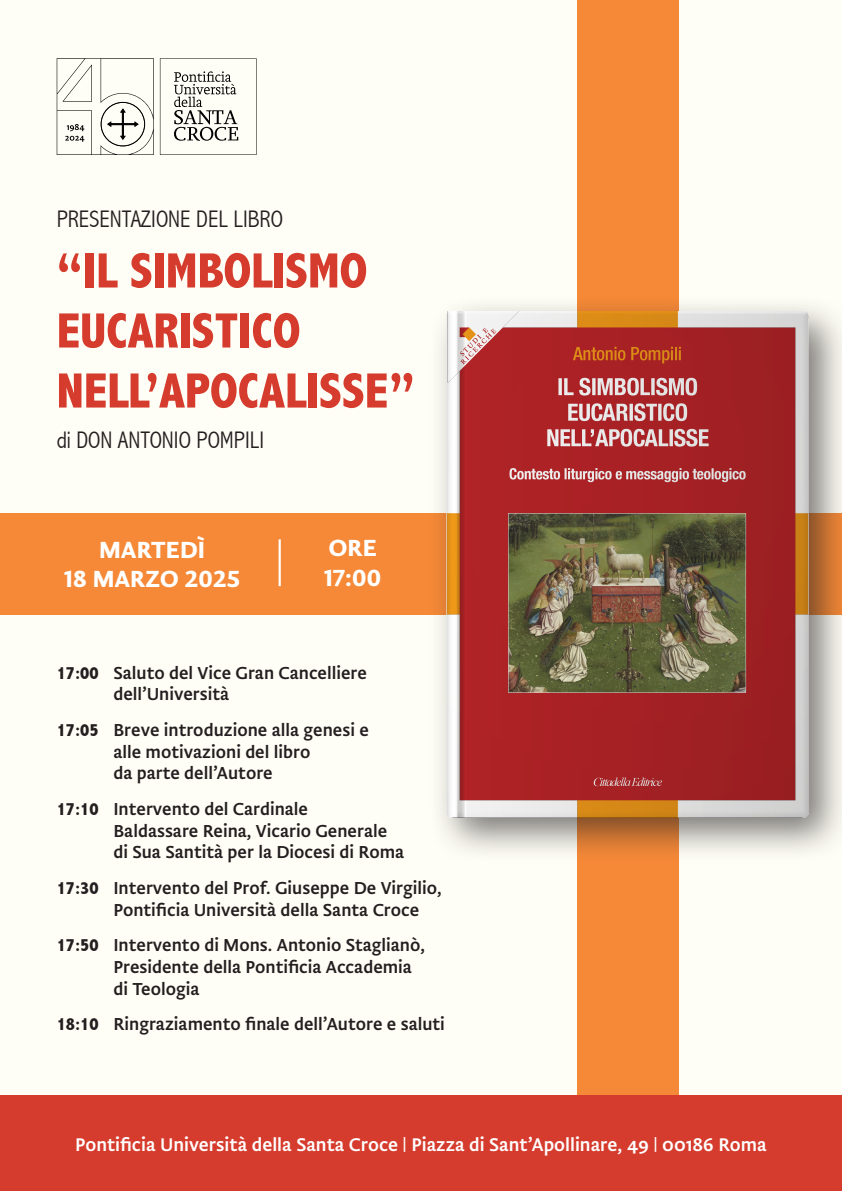
<style>
.page{position:relative;width:842px;height:1191px;background:#fffef6}
.page>*{position:absolute;margin:0;border:0;box-sizing:border-box;transform-origin:0 0}
.t1{font:800 condensed 50px "Abadi";color:#d63c2d}
.t2{font:700 24.2px "Brioni Sans Std";letter-spacing:.01em;color:#fff}
.t3{font:300 condensed 24px "Abadi";color:#231f20}
.Normale{font:19px "Brioni Sanst Std";color:#fff}
.t4{font:18px/21.6px "Brioni Sanst Std";color:#231f20}
.s1{font-family:"Abadi";font-weight:800;font-stretch:condensed}
</style>
<div class="page">
<div style="left:577px;top:0;width:101px;height:1191px;background:#f58937"></div>
<div style="left:0;top:513px;width:842px;height:101px;background:#f58937"></div>
<div style="left:429px;top:294px;width:413px;height:569px;background:#231f20;opacity:.6"></div>
<img style="left:447px;top:312px;width:361px;height:505px">
<svg style="left:160px;top:58px;width:97px;height:97px"></svg>
<svg style="left:57px;top:58px;width:97px;height:97px"></svg>
<hr style="left:279px;top:539px;width:2px;height:47px;background:#fff">
<div style="left:0;top:1095px;width:842px;height:96px;background:#d63c2d"></div>
<p class="t3" style="left:57px;top:205px;width:228px">PRESENTAZIONE DEL LIBRO</p>
<p class="t1" style="left:57px;top:242px;width:312px">“IL SIMBOLISMO</p>
<p class="t1" style="left:57px;top:302px;width:245px">EUCARISTICO</p>
<p class="t1" style="left:57px;top:362px;width:360px">NELL’APOCALISSE”</p>
<p class="t3" style="left:57px;top:425px;width:209px">di DON ANTONIO POMPILI</p>
<p class="t2" style="left:99px;top:531px;width:107px">MARTEDÌ</p>
<p class="t2" style="left:64px;top:560px;width:177px">18 MARZO 2025</p>
<p class="t2" style="left:329px;top:530px;width:49px">ORE</p>
<p class="t2" style="left:324px;top:559px;width:59px">17:00</p>
<p class="t4" style="left:113px;top:661px;width:255px;text-indent:-57px"><span class="s1">17:00</span> Saluto del Vice Gran Cancelliere dell’Università</p>
<p class="t4" style="left:113px;top:718px;width:257px;text-indent:-57px"><span class="s1">17:05</span> Breve introduzione alla genesi e alle motivazioni del libro<br>da parte dell’Autore</p>
<p class="t4" style="left:113px;top:797px;width:292px;text-indent:-57px"><span class="s1">17:10</span> Intervento del Cardinale<br>Baldassare Reina, Vicario Generale di Sua Santità per la Diocesi di Roma</p>
<p class="t4" style="left:113px;top:876px;width:330px;text-indent:-57px"><span class="s1">17:30</span> Intervento del Prof. Giuseppe De Virgilio,<br>Pontificia Università della Santa Croce</p>
<p class="t4" style="left:113px;top:933px;width:313px;text-indent:-57px"><span class="s1">17:50</span> Intervento di Mons. Antonio Staglianò,<br>Presidente della Pontificia Accademia di Teologia</p>
<p class="t4" style="left:57px;top:1012px;width:390px"><span class="s1">18:10</span> Ringraziamento finale dell’Autore e saluti</p>
<p class="Normale" style="left:75px;top:1130px;width:693px">Pontificia Università della Santa Croce | Piazza di Sant’Apollinare, 49 | 00186 Roma</p>
</div>
